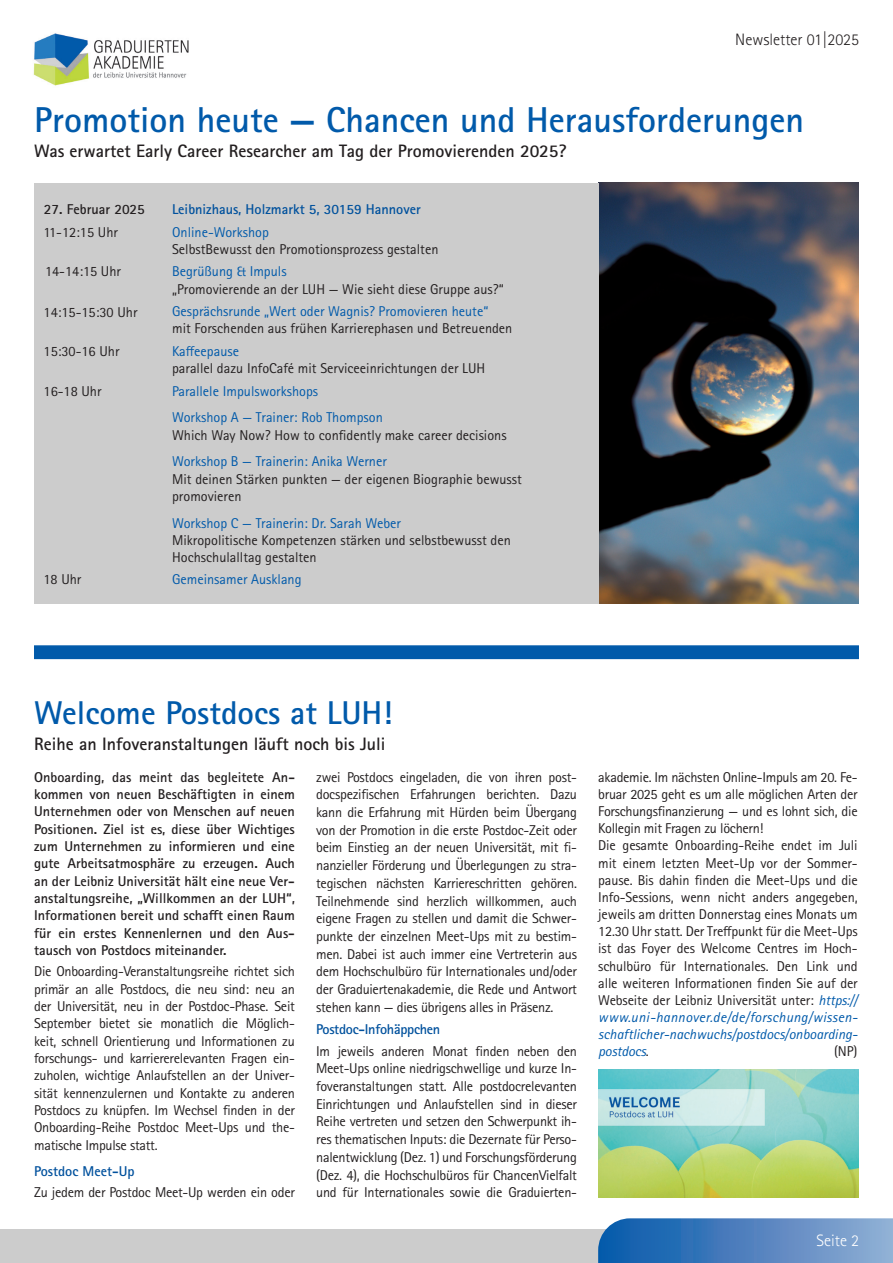
<style>
.page{position:relative;width:893px;height:1263px;background:#fff}
.page>*{position:absolute;margin:0;border:0;box-sizing:border-box;transform-origin:0 0}
.t1{font:700 36px "Rotis Sans Serif Std";color:#015aaa}
.t2{font:700 33px "Rotis Sans Serif Std";color:#015aaa}
.t3{font:700 18px "Rotis Sans Serif Std";color:#231f20}
.t4{font:300 16.5px "Rotis Sans Serif Std";color:#231f20}
.t5{font:300 16.5px "Rotis Sans Serif Std";color:#fff}
.t6{font:14.25px/17.7px "Rotis Sans Serif Std";letter-spacing:-.01em;color:#231f20;text-align:justify}
.t7{font:700 14.25px/17.4px "Rotis Sans Serif Std";color:#231f20;text-align:justify}
.t8{font:14.25px/26.7px "Rotis Sans Serif Std";color:#015aaa}
.t9{font:700 14.25px "Rotis Sans Serif Std";color:#00519d}
.t10{font:700 14.25px "Rotis Sans Serif Std";letter-spacing:-.02em;color:#00519d}
.s1{font-style:italic;color:#015aaa}
</style>
<div class="page">
<div style="left:0;top:1229px;width:893px;height:34px;background:#ccc"></div>
<img style="left:33px;top:33px;width:156px;height:53px">
<svg style="left:598px;top:1218px;width:295px;height:45px;background:#5185c0"></svg>
<img style="left:599px;top:183px;width:260px;height:421px">
<div style="left:34px;top:183px;width:564px;height:421px;background:#ccc"></div>
<img style="left:598px;top:1069px;width:261px;height:128px">
<div style="left:34px;top:645px;width:825px;height:14px;background:#015aaa;border:2px solid #015aaa"></div>
<p class="t4" style="left:735px;top:30px;width:125px">Newsletter 01|2025</p>
<h1 class="t1" style="left:34px;top:97px;width:772px">Promotion heute — Chancen und Herausforderungen</h1>
<p class="t3" style="left:34px;top:140px;width:534px">Was erwartet Early Career Researcher am Tag der Promovierenden 2025?</p>
<p class="t7" style="left:44px;top:200px;width:102px">27. Februar 2025</p>
<p class="t9" style="left:172px;top:200px;width:250px">Leibnizhaus, Holzmarkt 5, 30159 Hannover</p>
<p class="t6" style="left:44px;top:223px;width:76px">11-12:15 Uhr</p>
<p class="t8" style="left:172px;top:219px;width:98px">Online-Workshop</p>
<p class="t6" style="left:172px;top:240px;width:268px">SelbstBewusst den Promotionsprozess gestalten</p>
<p class="t6" style="left:45px;top:263px;width:77px">14-14:15 Uhr</p>
<p class="t8" style="left:172px;top:258px;width:116px">Begrüßung &amp; Impuls</p>
<p class="t6" style="left:172px;top:280px;width:333px">„Promovierende an der LUH — Wie sieht diese Gruppe aus?“</p>
<p class="t6" style="left:44px;top:303px;width:95px">14:15-15:30 Uhr</p>
<p class="t8" style="left:172px;top:298px;width:318px">Gesprächsrunde „Wert oder Wagnis? Promovieren heute“</p>
<p class="t6" style="left:172px;top:320px;width:342px">mit Forschenden aus frühen Karrierephasen und Betreuenden</p>
<p class="t6" style="left:44px;top:342px;width:77px">15:30-16 Uhr</p>
<p class="t8" style="left:172px;top:338px;width:68px">Kaffeepause</p>
<p class="t6" style="left:172px;top:359px;width:315px">parallel dazu InfoCafé mit Serviceeinrichtungen der LUH</p>
<p class="t6" style="left:44px;top:382px;width:60px">16-18 Uhr</p>
<p class="t8" style="left:172px;top:378px;width:212px">Parallele Impulsworkshops<br>Workshop A — Trainer: Rob Thompson</p>
<p class="t6" style="left:172px;top:426px;width:336px">Which Way Now? How to confidently make career decisions</p>
<p class="t8" style="left:172px;top:448px;width:216px">Workshop B — Trainerin: Anika Werner</p>
<p class="t6" style="left:172px;top:470px;width:351px;line-height:17.1px">Mit deinen Stärken punkten — der eigenen Biographie bewusst promovieren</p>
<p class="t8" style="left:172px;top:509px;width:230px">Workshop C — Trainerin: Dr. Sarah Weber</p>
<p class="t6" style="left:172px;top:531px;width:340px;line-height:17.1px">Mikropolitische Kompetenzen stärken und selbstbewusst den<br>Hochschulalltag gestalten</p>
<p class="t6" style="left:43px;top:571px;width:40px">18 Uhr</p>
<p class="t8" style="left:172px;top:566px;width:131px">Gemeinsamer Ausklang</p>
<h2 class="t2" style="left:34px;top:692px;width:359px">Welcome Postdocs at LUH!</h2>
<p class="t3" style="left:34px;top:733px;width:353px">Reihe an Infoveranstaltungen läuft noch bis Juli</p>
<p class="t7" style="left:34px;top:768px;width:262px">Onboarding, das meint das begleitete An&shy;kommen von neuen Beschäftigten in einem Unternehmen oder von Menschen auf neuen Positionen. Ziel ist es, diese über Wichtiges zum Unternehmen zu informieren und eine gute Arbeitsatmosphäre zu erzeugen. Auch an der Leibniz Universität hält eine neue Ver&shy;anstaltungsreihe, „Willkommen an der LUH“, Informationen bereit und schafft einen Raum für ein erstes Kennenlernen und den Aus&shy;tausch von Postdocs miteinander.</p>
<p class="t6" style="left:34px;top:963px;width:262px">Die Onboarding-Veranstaltungsreihe richtet sich primär an alle Postdocs, die neu sind: neu an der Universität, neu in der Postdoc-Phase. Seit September bietet sie monatlich die Möglich&shy;keit, schnell Orientierung und Informationen zu forschungs- und karriererelevanten Fragen ein&shy;zuholen, wichtige Anlaufstellen an der Univer&shy;sität kennenzulernen und Kontakte zu anderen Postdocs zu knüpfen. Im Wechsel finden in der Onboarding-Reihe Postdoc Meet-Ups und the&shy;matische Impulse statt.</p>
<p class="t9" style="left:34px;top:1162px;width:102px">Postdoc Meet-Up</p>
<p class="t6" style="left:34px;top:1183px;width:262px">Zu jedem der Postdoc Meet-Up werden ein oder</p>
<p class="t6" style="left:316px;top:768px;width:262px">zwei Postdocs eingeladen, die von ihren post&shy;docspezifischen Erfahrungen berichten. Dazu kann die Erfahrung mit Hürden beim Übergang von der Promotion in die erste Postdoc-Zeit oder beim Einstieg an der neuen Universität, mit fi&shy;nanzieller Förderung und Überlegungen zu stra&shy;tegischen nächsten Karriereschritten gehören.<br>Teilnehmende sind herzlich willkommen, auch eigene Fragen zu stellen und damit die Schwer&shy;punkte der einzelnen Meet-Ups mit zu bestim&shy;men. Dabei ist auch immer eine Vertreterin aus dem Hochschulbüro für Internationales und/oder der Graduiertenakademie, die Rede und Antwort stehen kann — dies übrigens alles in Präsenz.</p>
<p class="t10" style="left:316px;top:1020px;width:126px">Postdoc-Infohäppchen</p>
<p class="t6" style="left:316px;top:1042px;width:262px">Im jeweils anderen Monat finden neben den Meet-Ups online niedrigschwellige und kurze In&shy;foveranstaltungen statt. Alle postdocrelevanten Einrichtungen und Anlaufstellen sind in dieser Reihe vertreten und setzen den Schwerpunkt ih&shy;res thematischen Inputs: die Dezernate für Perso&shy;nalentwicklung (Dez. 1) und Forschungsförderung (Dez. 4), die Hochschulbüros für ChancenVielfalt und für Internationales sowie die Graduierten-</p>
<p class="t6" style="left:598px;top:768px;width:261px;line-height:17.1px;text-align:left">akademie. Im nächsten Online-Impuls am 20. Fe&shy;bruar 2025 geht es um alle möglichen Arten der Forschungsfinanzierung — und es lohnt sich, die Kollegin mit Fragen zu löchern!<br>Die gesamte Onboarding-Reihe endet im Juli mit einem letzten Meet-Up vor der Sommer&shy;pause. Bis dahin finden die Meet-Ups und die Info-Sessions, wenn nicht anders angegeben, jeweils am dritten Donnerstag eines Monats um 12.30 Uhr statt. Der Treffpunkt für die Meet-Ups ist das Foyer des Welcome Centres im Hoch&shy;schulbüro für Internationales. Den Link und alle weiteren Informationen finden Sie auf der Webseite der Leibniz Universität unter: <span class="s1">https:// www.uni-hannover.de/de/forschung/wissen&shy;schaftlicher-nachwuchs/postdocs/onboarding&shy;postdocs</span>.</p>
<p class="t6" style="left:834px;top:1043px;width:25px">(NP)</p>
<p class="t5" style="left:816px;top:1231px;width:44px">Seite 2</p>
</div>
